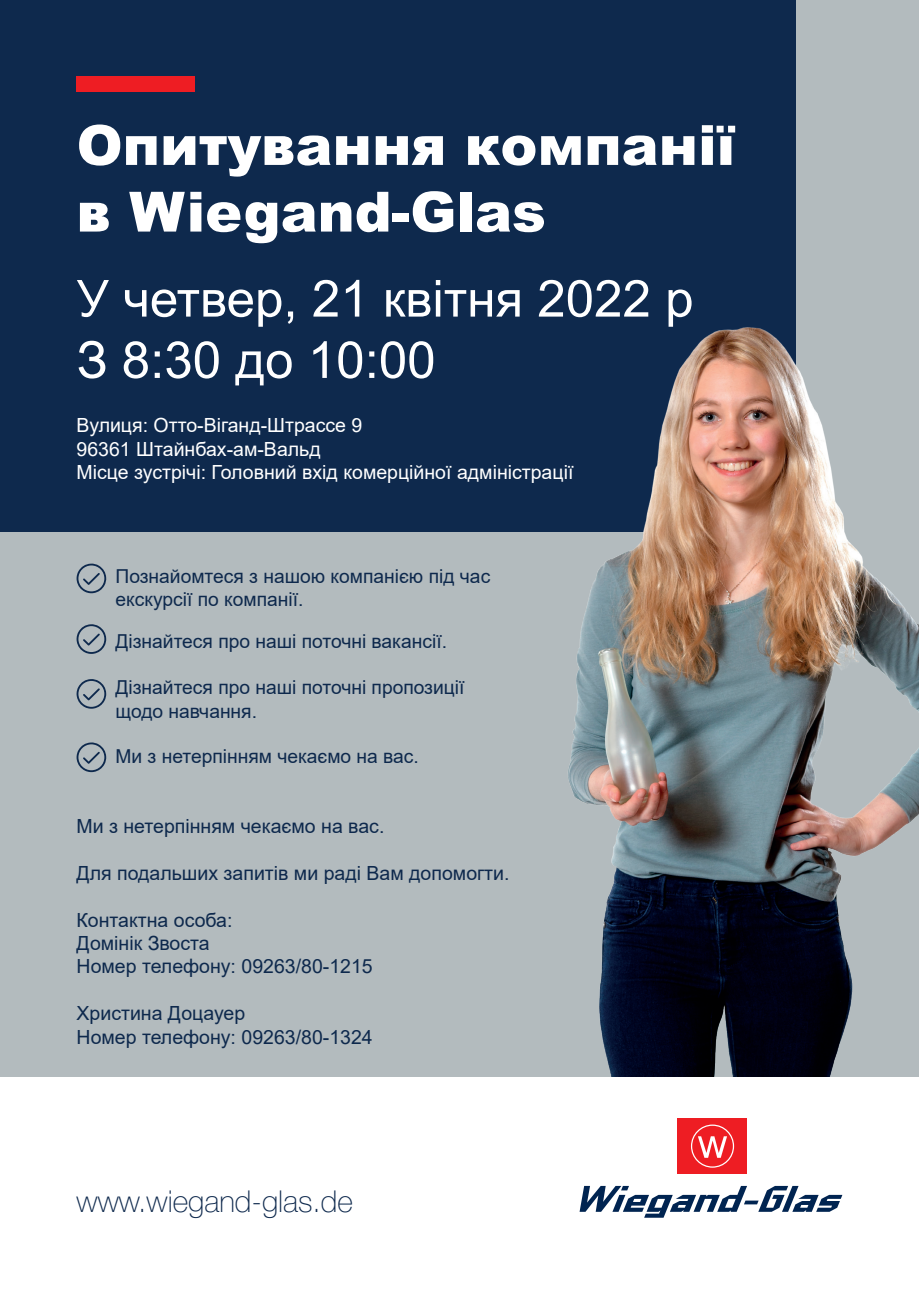
<style>
.page{position:relative;width:919px;height:1289px;background:#fff}
.page>*{position:absolute;margin:0;border:0;box-sizing:border-box;transform-origin:0 0}
.t1{font:900 55.5px/66.6px "Arial";color:#fff}
.t2{font:51.15px/61.3px "Arial";color:#fff}
.t3{font:100 30px "Helvetica Neue LT Pro";color:#0e294d}
.t4{font:19.5px/23.4px "Arial";color:#0e294d}
.t5{font:19.5px/23.4px "Arial";color:#fff}
.t6{font:19.2px/23.1px "Arial";color:#0e294d}
</style>
<div class="page">
<div style="left:0;top:0;width:918px;height:1076px;background:#b3bbbe"></div>
<div style="left:0;top:0;width:795px;height:531px;background:#0e294d"></div>
<svg style="left:579px;top:1185px;width:263px;height:32px"></svg>
<div style="left:677px;top:1118px;width:70px;height:55px;background:#ee1d23"></div>
<svg style="left:691px;top:1124px;width:43px;height:43px"></svg>
<div style="left:77px;top:77px;width:118px;height:15px;background:#ee1d23"></div>
<svg style="left:77px;top:563px;width:29px;height:30px"></svg>
<svg style="left:77px;top:624px;width:29px;height:30px"></svg>
<svg style="left:77px;top:679px;width:29px;height:29px"></svg>
<svg style="left:77px;top:742px;width:29px;height:30px"></svg>
<img style="left:549px;top:307px;width:369px;height:769px">
<h1 class="t1" style="left:77px;top:110px;width:660px">Опитування компанії в Wiegand-Glas</h1>
<h2 class="t2" style="left:77px;top:267px;width:618px">У четвер, 21 квітня 2022 р<br>З 8:30 до 10:00</h2>
<p class="t5" style="left:77px;top:413px;width:498px">Вулиця: Отто-Віганд-Штрассе 9<br>96361 Штайнбах-ам-Вальд<br>Місце зустрічі: Головний вхід комерційної адміністрації</p>
<p class="t6" style="left:115px;top:564px;width:376px">Познайомтеся з нашою компанією під час екскурсії по компанії.</p>
<p class="t6" style="left:115px;top:629px;width:333px">Дізнайтеся про наші поточні вакансії.</p>
<p class="t6" style="left:115px;top:676px;width:350px">Дізнайтеся про наші поточні пропозиції щодо навчання.</p>
<p class="t6" style="left:115px;top:744px;width:305px">Ми з нетерпінням чекаємо на вас.</p>
<p class="t4" style="left:77px;top:814px;width:309px">Ми з нетерпінням чекаємо на вас.</p>
<p class="t4" style="left:77px;top:861px;width:434px">Для подальших запитів ми раді Вам допомогти.</p>
<p class="t4" style="left:77px;top:907px;width:297px">Контактна особа:<br>Домінік Звоста<br>Номер телефону: 09263/80-1215</p>
<p class="t4" style="left:77px;top:1001px;width:297px">Христина Доцауер<br>Номер телефону: 09263/80-1324</p>
<h3 class="t3" style="left:77px;top:1183px;width:278px">www.wiegand-glas.de</h3>
</div>
